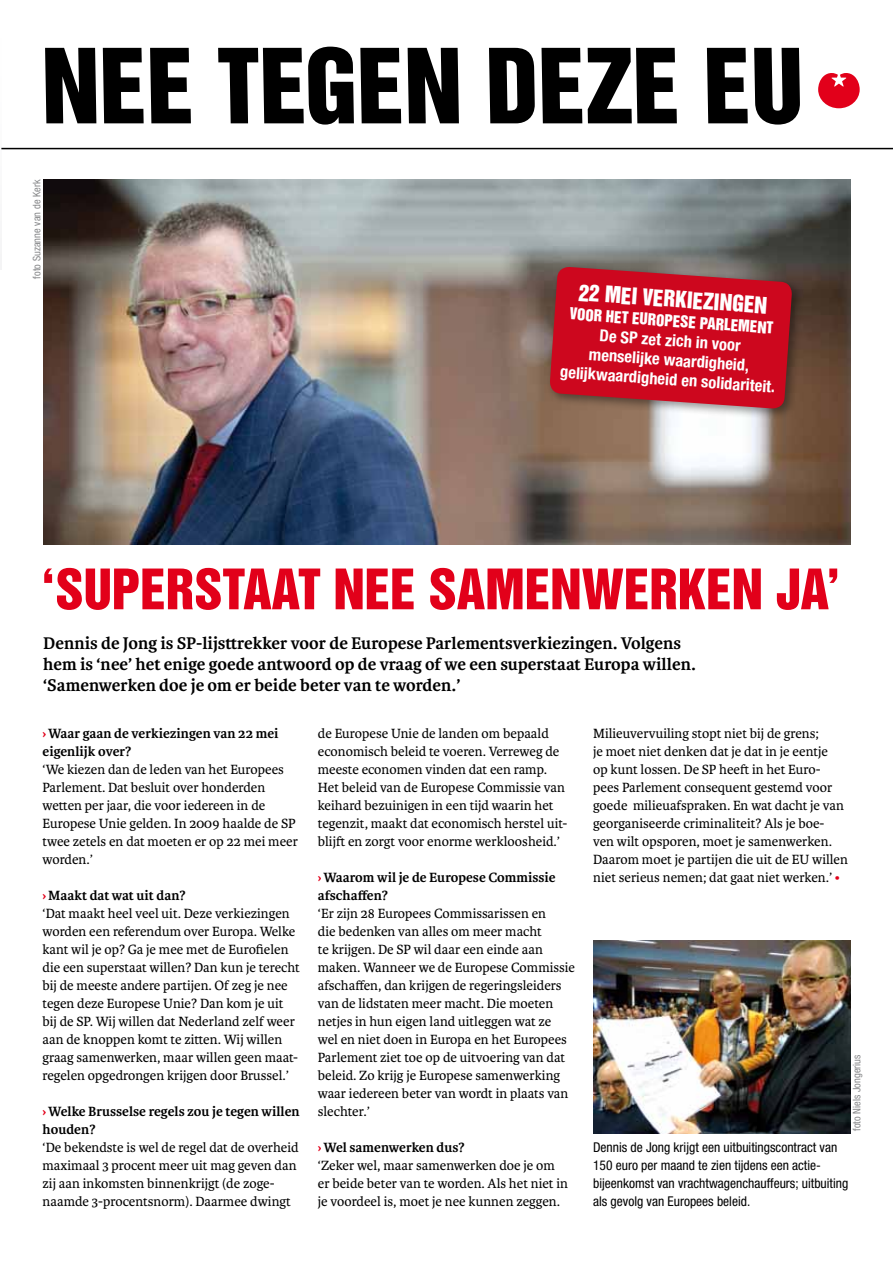
<style>
.page{position:relative;width:893px;height:1263px;background:#fff}
.page>*{position:absolute;margin:0;border:0;box-sizing:border-box;transform-origin:0 0}
.t1{font:94.5px "Helvetica Inserat LT Std";color:#000}
.t2{font:51px "Helvetica Inserat LT Std";color:#e2001a}
.t3{font:21px "Helvetica Inserat LT Std";color:#fff}
.t4{font:700 18px/21px "Karmina";color:#000}
.t5{font:700 condensed 16.5px/19.5px "Helvetica Neue LT Std";color:#fff;text-align:center}
.t6{font:15px "Helvetica Inserat LT Std";color:#fff}
.t7{font:14.25px/18px "Karmina";color:#000}
.t8{font:700 14.25px/18px "Karmina";color:#000}
.t9{font:condensed 13.5px/18px "Helvetica Neue LT Std";color:#000}
.t10{font:condensed 10.5px "Helvetica Neue LT Std";color:#87888a}
.s1{color:#e2001a}
.s2{font-weight:700;color:#e2001a}
.s3{font-weight:700}
</style>
<div class="page">
<hr style="left:1px;top:148px;width:892px;height:1px;background:#000">
<svg style="left:818px;top:73px;width:42px;height:35px"></svg>
<hr style="left:0;top:0;width:1px;height:270px;background:#f4f4f5">
<img style="left:593px;top:940px;width:257px;height:193px">
<img style="left:43px;top:179px;width:807px;height:365px">
<div style="left:546px;top:263px;width:258px;height:157px;background:#000;opacity:.4"></div>
<svg style="left:549px;top:266px;width:244px;height:143px;background:#c01527"></svg>
<h1 class="t1" style="left:43px;top:30px;width:765px">NEE TEGEN DEZE EU</h1>
<p class="t10" style="left:31px;top:279px;width:101px;rotate:-90deg">foto Suzanne van de Kerk</p>
<h3 class="t3" style="left:580px;top:280px;width:178px;rotate:4deg">22 me i verk iezingen</h3>
<p class="t6" style="left:570px;top:305px;width:72px;rotate:4deg">voor heT eur</p>
<p class="t6" style="left:657px;top:311px;width:17px;rotate:4deg">opese</p>
<p class="t6" style="left:725px;top:315px;width:20px;rotate:4deg">lement</p>
<p class="t5" style="left:564px;top:323px;width:217px;rotate:4deg">De SP zetzich in voor menselijke waardigheid, gelijkwaardigheid en solidariteit.</p>
<h2 class="t2" style="left:41px;top:559px;width:801px">‘SUPERSTAAT NEE SAMENWERKEN JA’</h2>
<p class="t4" style="left:43px;top:633px;width:654px">Dennis de Jong is SP-lijsttrekker voor de Europese Parlementsverkiezingen. Volgens hem is ‘nee’ het enige goede antwoord op de vraag of we een superstaat Europa willen. ‘Samenwerken doe je om er beide beter van te worden.’</p>
<p class="t8" style="left:43px;top:725px;width:237px"><span class="s1">›</span>Waar gaan de verkiezingen van 22 mei eigenlijk over?</p>
<p class="t7" style="left:43px;top:761px;width:257px">‘We kiezen dan de leden van het Europees Parlement. Dat besluit over honderden wetten per jaar, die voor iedereen in de Europese Unie gelden. In 2009 haalde de SP twee zetels en dat moeten er op 22 mei meer worden.’</p>
<p class="t7" style="left:43px;top:887px;width:259px"><span class="s2">›</span><span class="s3">Maakt dat wat uit dan?<br></span>‘Dat maakt heel veel uit. Deze verkiezingen worden een referendum over Europa. Welke kant wil je op? Ga je mee met de Eurofielen die een superstaat willen? Dan kun je terecht bij de meeste andere partijen. Of zeg je nee tegen deze Europese Unie? Dan kom je uit bij de SP. Wij willen dat Nederland zelf weer aan de knoppen komt te zitten. Wij willen graag samenwerken, maar willen geen maat&shy;regelen opgedrongen krijgen door Brussel.’</p>
<p class="t8" style="left:43px;top:1103px;width:259px"><span class="s1">›</span>Welke Brusselse regels zou je tegen willen houden?</p>
<p class="t7" style="left:43px;top:1139px;width:258px">‘De bekendste is wel de regel dat de overheid maximaal 3 procent meer uit mag geven dan zij aan inkomsten binnenkrijgt (de zoge&shy;naamde 3-procentsnorm). Daarmee dwingt</p>
<p class="t7" style="left:593px;top:725px;width:256px">Milieuvervuiling stopt niet bij de grens;<br>je moet niet denken dat je dat in je eentje<br>op kunt lossen. De SP heeft in het Euro&shy;pees Parlement consequent gestemd voor goede milieuafspraken. En wat dacht je van georganiseerde criminaliteit? Als je boe&shy;ven wilt opsporen, moet je samenwerken.<br>Daarom moet je partijen die uit de EU willen niet serieus nemen; dat gaat niet werken.’ <span class="s1">•</span></p>
<p class="t7" style="left:318px;top:725px;width:251px">de Europese Unie de landen om bepaald economisch beleid te voeren. Verreweg de meeste economen vinden dat een ramp.<br>Het beleid van de Europese Commissie van keihard bezuinigen in een tijd waarin het tegenzit, maakt dat economisch herstel uit&shy;blijft en zorgt voor enorme werkloosheid.’</p>
<p class="t8" style="left:318px;top:869px;width:239px"><span class="s1">›</span>Waarom wil je de Europese Commissie afschaffen?</p>
<p class="t7" style="left:318px;top:905px;width:259px">‘Er zijn 28 Europees Commissarissen en<br>die bedenken van alles om meer macht<br>te krijgen. De SP wil daar een einde aan maken. Wanneer we de Europese Commissie afschaffen, dan krijgen de regeringsleiders van de lidstaten meer macht. Die moeten netjes in hun eigen land uitleggen wat ze<br>wel en niet doen in Europa en het Europees Parlement ziet toe op de uitvoering van dat beleid. Zo krijg je Europese samenwerking waar iedereen beter van wordt in plaats van slechter.’</p>
<p class="t7" style="left:318px;top:1139px;width:252px"><span class="s2">›</span><span class="s3">Wel samenwerken dus?<br></span>‘Zeker wel, maar samenwerken doe je om er beide beter van te worden. Als het niet in je voordeel is, moet je nee kunnen zeggen.</p>
<p class="t10" style="left:851px;top:1131px;width:78px;rotate:-90deg">foto Niels Jongerius</p>
<p class="t9" style="left:593px;top:1138px;width:257px">Dennis de Jong krijgt een uitbuitingscontract van 150 euro per maand te zien tijdens een actie&shy;bijeenkomst van vrachtwagenchauffeurs; uitbuiting als gevolg van Europees beleid.</p>
</div>
